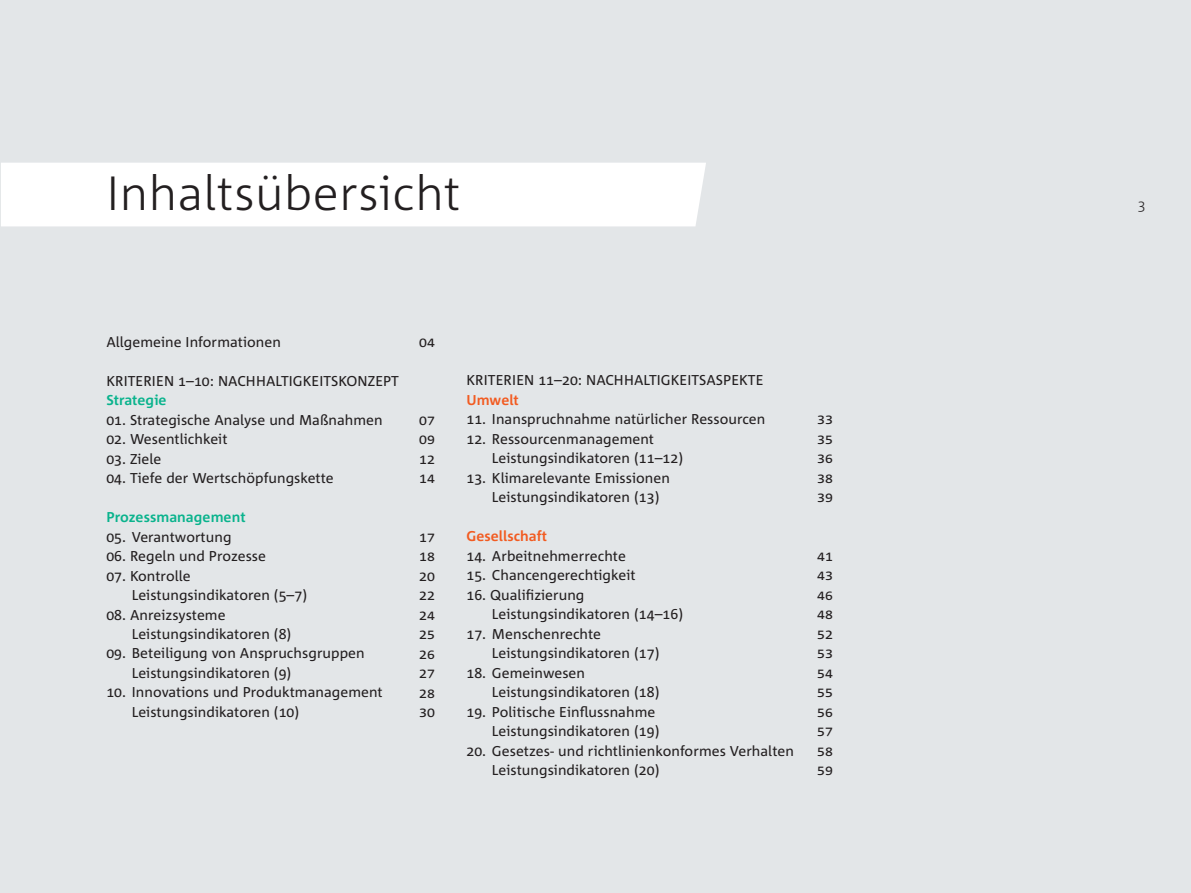
<style>
.page{position:relative;width:1191px;height:893px;background:#e3e6e8}
.page>*{position:absolute;margin:0;border:0;box-sizing:border-box;transform-origin:0 0}
.t1{font:300 48px "Corpid E1 s";letter-spacing:.01em;color:#231f20}
.t2{font:14.25px/19.5px "Corpid E1 s";letter-spacing:.005em;color:#231f20}
.t3{font:700 14.25px "Corpid E1 s";letter-spacing:.005em;color:#0ab38d}
.t4{font:700 14.25px "Corpid E1 s";letter-spacing:.005em;color:#f25b21}
.t5{font:300 14.25px "Corpid E1 s";color:#231f20}
</style>
<div class="page">
<div style="left:1px;top:163px;width:705px;height:63px;background:#fff"></div>
<h1 class="t1" style="left:106px;top:163px;width:356px">Inhaltsübersicht</h1>
<p class="t2" style="left:106px;top:331px;width:176px">Allgemeine Informationen</p>
<p class="t2" style="left:106px;top:370px;width:294px">KRITERIEN 1–10: NACHHALTIGKEITSKONZEPT</p>
<p class="t3" style="left:106px;top:391px;width:62px">Strategie</p>
<p class="t2" style="left:106px;top:409px;width:278px">01. Strategische Analyse und Maßnahmen</p>
<p class="t2" style="left:106px;top:429px;width:123px">02. Wesentlichkeit</p>
<p class="t2" style="left:106px;top:448px;width:57px">03. Ziele</p>
<p class="t2" style="left:106px;top:468px;width:229px">04. Tiefe der Wertschöpfungskette</p>
<p class="t3" style="left:106px;top:508px;width:141px">Prozessmanagement</p>
<p class="t2" style="left:106px;top:526px;width:127px">05. Verantwortung</p>
<p class="t2" style="left:106px;top:546px;width:161px">06. Regeln und Prozesse</p>
<p class="t2" style="left:132px;top:565px;width:177px;text-indent:-26px">07. Kontrolle<br>Leistungsindikatoren (5–7)</p>
<p class="t2" style="left:132px;top:604px;width:161px;text-indent:-26px">08. Anreizsysteme<br>Leistungsindikatoren (8)</p>
<p class="t2" style="left:132px;top:643px;width:234px;text-indent:-26px">09. Beteiligung von Anspruchsgruppen<br>Leistungsindikatoren (9)</p>
<p class="t2" style="left:132px;top:682px;width:252px;text-indent:-26px">10. Innovations und Produktmanagement<br>Leistungsindikatoren (10)</p>
<p class="t2" style="left:419px;top:331px;width:17px">04</p>
<p class="t2" style="left:419px;top:409px;width:17px;text-align:justify">07<br>09<br>12<br>14</p>
<p class="t2" style="left:419px;top:526px;width:17px;text-align:justify">17<br>18<br>20<br>22<br>24<br>25<br>26<br>27<br>28<br>30</p>
<p class="t2" style="left:466px;top:370px;width:298px">KRITERIEN 11–20: NACHHALTIGKEITSASPEKTE</p>
<p class="t4" style="left:466px;top:391px;width:54px">Umwelt</p>
<p class="t2" style="left:466px;top:409px;width:300px">11. Inanspruchnahme natürlicher Ressourcen</p>
<p class="t2" style="left:492px;top:429px;width:193px;text-indent:-26px">12. Ressourcenmanagement<br>Leistungsindikatoren (11–12)</p>
<p class="t2" style="left:492px;top:468px;width:179px;text-indent:-26px">13. Klimarelevante Emissionen<br>Leistungsindikatoren (13)</p>
<p class="t4" style="left:466px;top:527px;width:82px">Gesellschaft</p>
<p class="t2" style="left:466px;top:546px;width:161px">14. Arbeitnehmerrechte</p>
<p class="t2" style="left:466px;top:565px;width:171px">15. Chancengerechtigkeit</p>
<p class="t2" style="left:492px;top:585px;width:193px;text-indent:-26px">16. Qualifizierung<br>Leistungsindikatoren (14–16)</p>
<p class="t2" style="left:492px;top:624px;width:169px;text-indent:-26px">17. Menschenrechte<br>Leistungsindikatoren (17)</p>
<p class="t2" style="left:492px;top:663px;width:169px;text-indent:-26px">18. Gemeinwesen<br>Leistungsindikatoren (18)</p>
<p class="t2" style="left:466px;top:702px;width:194px;text-align:right">19. Politische Einflussnahme<br>Leistungsindikatoren (19)</p>
<p class="t2" style="left:492px;top:741px;width:303px;text-indent:-26px">20. Gesetzes- und richtlinienkonformes Verhalten<br>Leistungsindikatoren (20)</p>
<p class="t2" style="left:817px;top:409px;width:17px;text-align:justify">33<br>35<br>36<br>38<br>39</p>
<p class="t2" style="left:817px;top:546px;width:17px;text-align:justify">41<br>43<br>46<br>48<br>52<br>53<br>54<br>55<br>56<br>57<br>58<br>59</p>
<p class="t5" style="left:1137px;top:196px;width:9px">3</p>
</div>
